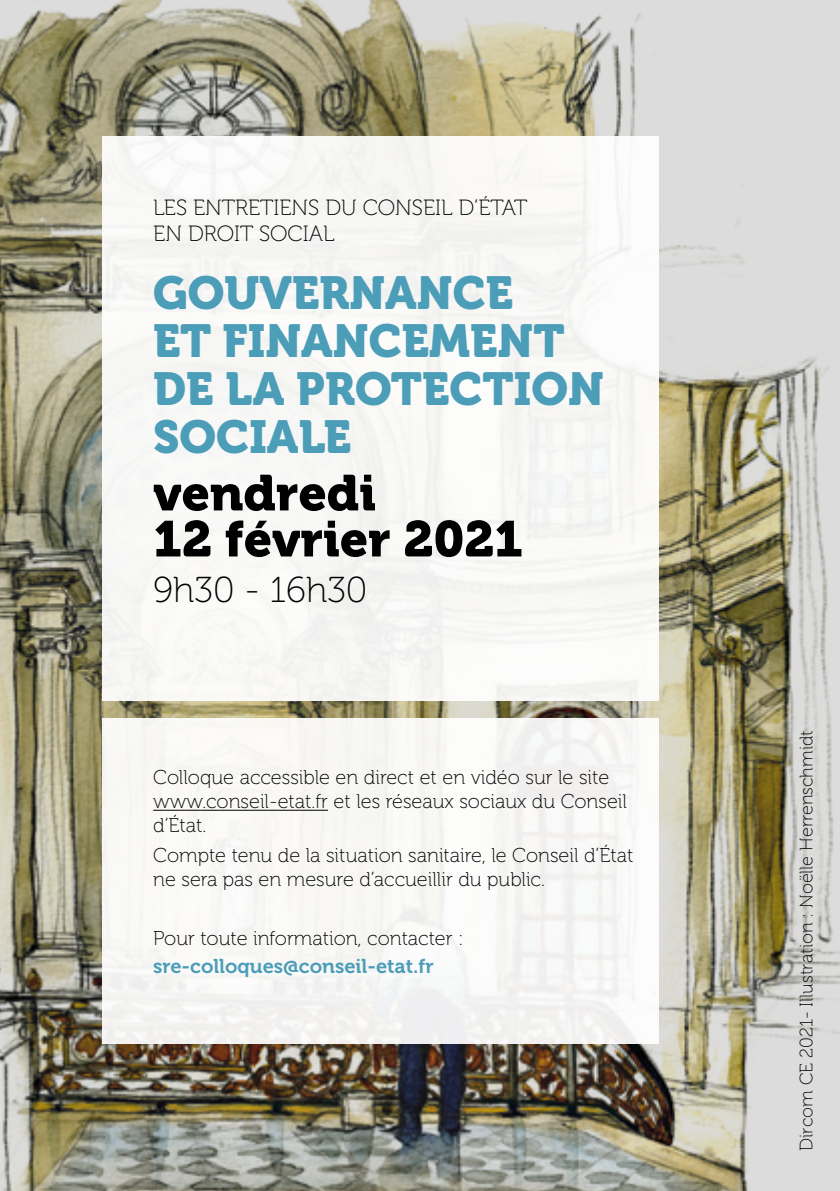
<style>
.page{position:relative;width:840px;height:1191px;background:#fff}
.page>*{position:absolute;margin:0;border:0;box-sizing:border-box;transform-origin:0 0}
.t1{font:50px/46px "Museo 900";color:#000}
.t2{font:46px/48px "Museo 900";color:#4b9db8}
.t3{font:36px "Museo 100";color:#000}
.t4{font:22px/26px "Museo 100";color:#000}
.t5{font:20px/24px "Museo 100";color:#000}
.t6{font:20px "Museo 700";color:#4b9db8}
.t7{font:18px "Museo 100";color:#020203}
.s1{color:#020203}
</style>
<div class="page">
<img style="left:0;top:0;width:839px;height:1191px">
<div style="left:102px;top:136px;width:556px;height:564px;background:#f8f8f5"></div>
<div style="left:102px;top:718px;width:556px;height:325px;background:#f8f8f5"></div>
<hr style="left:153px;top:809px;width:175px;height:1px;background:#020203">
<p class="t4" style="left:153px;top:195px;width:375px">LES ENTRETIENS DU CONSEIL D’ÉTAT<br>EN DROIT SOCIAL</p>
<h2 class="t2" style="left:153px;top:269px;width:452px">GOUVERNANCE<br>ET FINANCEMENT<br>DE LA PROTECTION<br>SOCIALE</h2>
<h1 class="t1" style="left:153px;top:470px;width:371px">vendredi<br>12 février 2021</h1>
<h3 class="t3" style="left:153px;top:571px;width:216px">9h30 - 16h30</h3>
<p class="t5" style="left:153px;top:766px;width:475px">Colloque accessible en direct et en vidéo sur le site <span class="s1">www.conseil-etat.fr</span> et les réseaux sociaux du Conseil d’État.</p>
<p class="t5" style="left:153px;top:843px;width:481px">Compte tenu de la situation sanitaire, le Conseil d’État ne sera pas en mesure d’accueillir du public.</p>
<p class="t5" style="left:153px;top:927px;width:312px">Pour toute information, contacter :</p>
<p class="t6" style="left:153px;top:955px;width:282px">sre-colloques@conseil-etat.fr</p>
<p class="t7" style="left:796px;top:1150px;width:422px;rotate:-90deg">Dircom CE 2021- Illustration : Noëlle Herrenschmidt</p>
</div>
